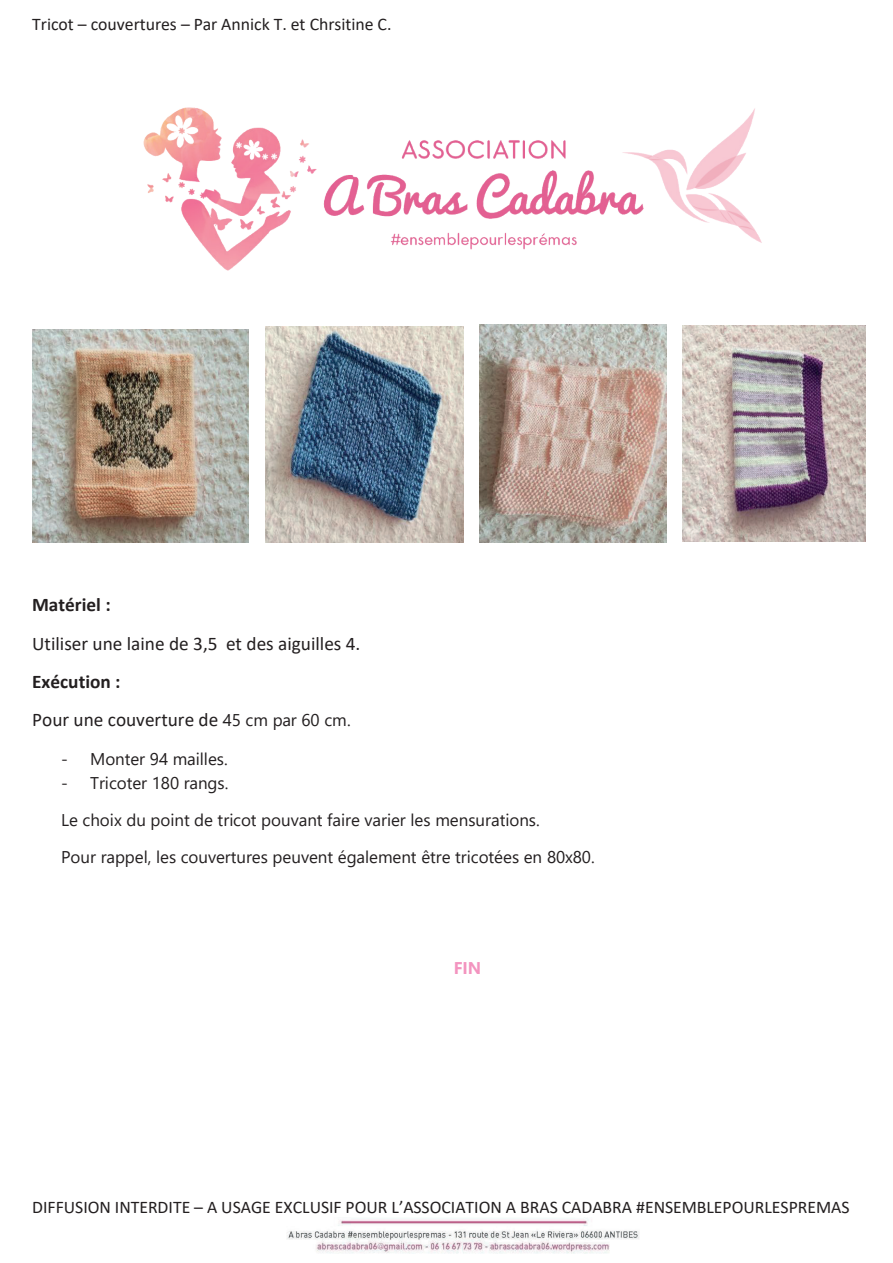
<style>
.page{position:relative;width:893px;height:1263px;background:#fff}
.page>*{position:absolute;margin:0;border:0;box-sizing:border-box;transform-origin:0 0}
.t1{font:19.35px/38.2px "Calibri";color:#231f20}
.t2{font:17.7px "Calibri";color:#231f20}
.t3{font:16.95px/37px "Segoe UI";color:#231f20}
.t4{font:700 16.95px "Segoe UI";color:#f394bf}
.s1{font-weight:700}
.s2{font-family:"Segoe UI";font-size:16.95px}
</style>
<div class="page">
<img style="left:287px;top:1218px;width:353px;height:35px">
<img style="left:143px;top:107px;width:619px;height:164px">
<img style="left:32px;top:329px;width:217px;height:213px">
<img style="left:265px;top:327px;width:199px;height:215px">
<img style="left:480px;top:325px;width:186px;height:217px">
<img style="left:682px;top:325px;width:184px;height:217px">
<p class="t2" style="left:32px;top:12px;width:361px">Tricot – couvertures – Par Annick T. et Chrsitine C.</p>
<p class="t1" style="left:32px;top:585px;width:330px"><span class="s1">Matériel :<br></span>Utiliser une laine de 3,5 et des aiguilles 4.<br><span class="s1">Exécution :<br></span>Pour une couverture de <span class="s2">45 cm par 60 cm.</span></p>
<p class="t3" style="left:61px;top:738px;width:168px">- Monter 94 mailles.</p>
<p class="t3" style="left:61px;top:763px;width:535px">- Tricoter 180 rangs.<br>Le choix du point de tricot pouvant faire varier les mensurations.<br>Pour rappel, les couvertures peuvent également être tricotées en 80x80.</p>
<p class="t4" style="left:454px;top:952px;width:29px">FIN</p>
<p class="t2" style="left:32px;top:1194px;width:819px">DIFFUSION INTERDITE – A USAGE EXCLUSIF POUR L’ASSOCIATION A BRAS CADABRA #ENSEMBLEPOURLESPREMAS</p>
</div>
